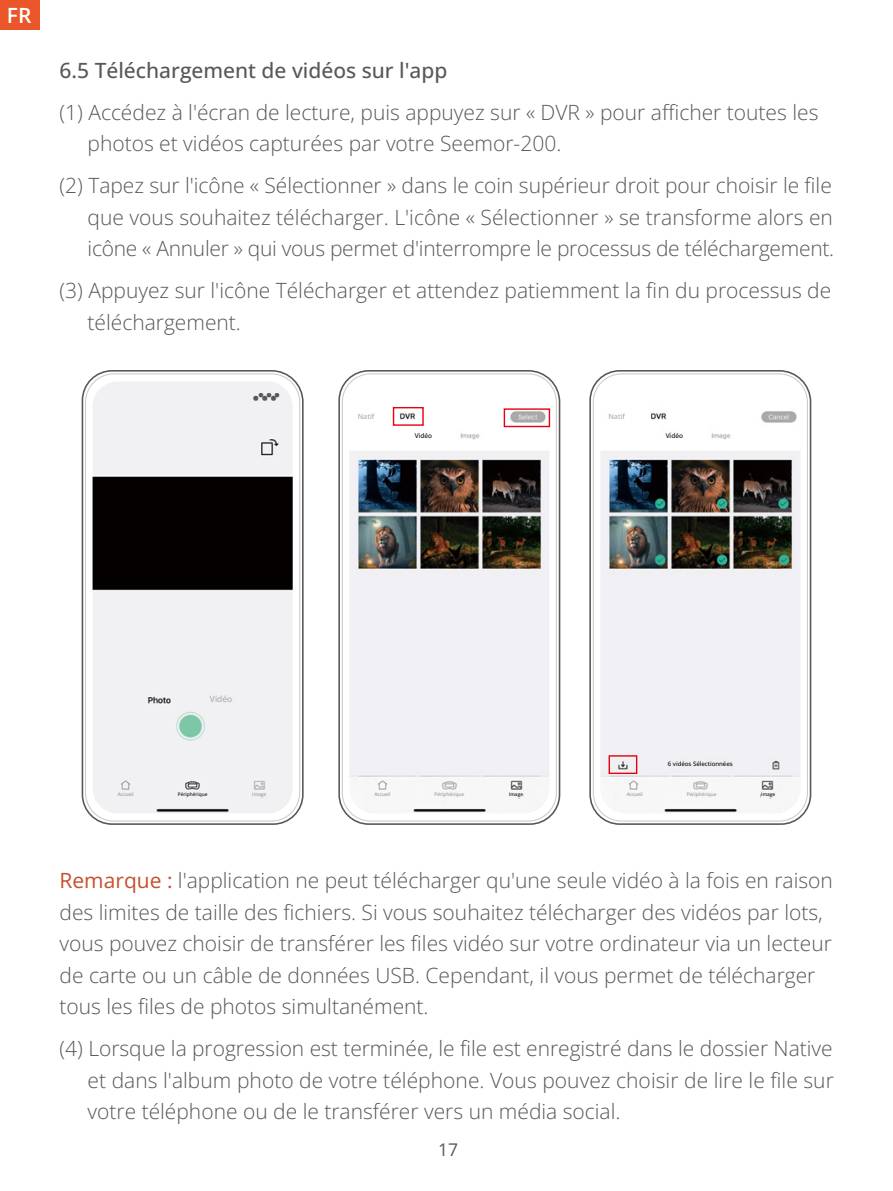
<style>
.page{position:relative;width:893px;height:1191px;background:#fff}
.page>*{position:absolute;margin:0;border:0;box-sizing:border-box;transform-origin:0 0}
.t1{font:300 21px/31.5px "Open Sans";color:#595757}
.t2{font:500 21px "Open Sans";color:#595757}
.t3{font:21px "Open Sans";color:#595757;scale:1.13 1}
.t4{font:600 21px "Open Sans";color:#fff}
.t5{font:18.55px "Open Sans";color:#595757;scale:1.13 1}
.t6{font:17.5px "Open Sans";color:#595757}
.t7{font:500 8.4px "Open Sans";color:#abaaaa}
.t8{font:500 7px "Open Sans";color:#abaaaa}
.t9{font:500 6.65px "Open Sans";color:#060303}
.t10{font:500 5.95px "Open Sans";color:#060303}
.t11{font:500 4.9px "Open Sans";color:#949494}
.t12{font:500 4.9px "Open Sans";color:#060303}
.s1{font-weight:400;color:#c84e2c}
</style>
<div class="page">
<div style="left:589px;top:370px;width:222px;height:455px;border:2px solid #595757;border-radius:30px"></div>
<div style="left:593px;top:373px;width:215px;height:448px;border:1px solid #c9caca;border-radius:28px"></div>
<img style="left:600px;top:381px;width:200px;height:432px">
<div style="left:663px;top:433px;width:25px;height:9px;background:#fff"></div>
<div style="left:605px;top:411px;width:26px;height:12px;background:#fff"></div>
<div style="left:761px;top:792px;width:15px;height:6px;background:#f6f5f5"></div>
<div style="left:627px;top:792px;width:15px;height:6px;background:#f6f5f5"></div>
<div style="left:693px;top:791px;width:19px;height:7px;background:#f6f5f5"></div>
<div style="left:669px;top:759px;width:63px;height:10px;background:#f1eff4"></div>
<div style="left:338px;top:370px;width:222px;height:455px;border:2px solid #595757;border-radius:30px"></div>
<div style="left:342px;top:373px;width:215px;height:448px;border:1px solid #c9caca;border-radius:28px"></div>
<img style="left:349px;top:381px;width:200px;height:432px">
<div style="left:508px;top:792px;width:15px;height:6px;background:#f6f5f5"></div>
<div style="left:411px;top:432px;width:25px;height:9px;background:#fff"></div>
<div style="left:354px;top:411px;width:26px;height:12px;background:#fff"></div>
<div style="left:375px;top:792px;width:15px;height:6px;background:#f6f5f5"></div>
<div style="left:440px;top:791px;width:20px;height:7px;background:#f6f5f5"></div>
<div style="left:82px;top:370px;width:222px;height:455px;border:2px solid #595757;border-radius:30px"></div>
<div style="left:85px;top:373px;width:215px;height:448px;border:1px solid #c9caca;border-radius:28px"></div>
<img style="left:93px;top:381px;width:200px;height:432px">
<div style="left:208px;top:695px;width:28px;height:10px;background:#f1eff4"></div>
<div style="left:252px;top:792px;width:15px;height:6px;background:#f1eff4"></div>
<div style="left:118px;top:792px;width:15px;height:6px;background:#f1eff4"></div>
<div style="left:184px;top:791px;width:19px;height:7px;background:#f1eff4"></div>
<div style="left:393px;top:407px;width:31px;height:19px;border:1px solid #e60012"></div>
<div style="left:504px;top:408px;width:46px;height:19px;border:1px solid #e60012"></div>
<div style="left:609px;top:755px;width:28px;height:19px;border:1px solid #e60012"></div>
<div style="left:0;top:0;width:40px;height:30px;background:#ea5529"></div>
<p class="t4" style="left:7px;top:1px;width:26px">FR</p>
<p class="t2" style="left:60px;top:56px;width:389px">6.5 Téléchargement de vidéos sur l'app</p>
<p class="t1" style="left:88px;top:96px;width:732px;text-indent:-28px">(1) Accédez à l'écran de lecture, puis appuyez sur « DVR » pour afficher toutes les photos et vidéos capturées par votre Seemor-200.</p>
<p class="t1" style="left:88px;top:169px;width:748px;text-align:justify;text-indent:-28px">(2) Tapez sur l'icône « Sélectionner » dans le coin supérieur droit pour choisir le file que vous souhaitez télécharger. L'icône « Sélectionner » se transforme alors en icône « Annuler » qui vous permet d'interrompre le processus de téléchargement.</p>
<p class="t1" style="left:88px;top:274px;width:745px;text-indent:-28px">(3) Appuyez sur l'icône Télécharger et attendez patiemment la fin du processus de téléchargement.</p>
<p class="t5" style="left:257px;top:383px;width:23px">•••</p>
<p class="t3" style="left:251px;top:384px;width:25px">•••</p>
<p class="t8" style="left:358px;top:412px;width:18px">Natif</p>
<p class="t9" style="left:415px;top:431px;width:19px">Vidéo</p>
<p class="t8" style="left:608px;top:412px;width:18px">Natif</p>
<p class="t9" style="left:666px;top:431px;width:19px">Vidéo</p>
<p class="t7" style="left:210px;top:693px;width:24px">Vidéo</p>
<p class="t11" style="left:118px;top:791px;width:18px">Accueil</p>
<p class="t12" style="left:178px;top:791px;width:31px">Périphérique</p>
<p class="t11" style="left:252px;top:791px;width:16px">Image</p>
<p class="t11" style="left:374px;top:791px;width:18px">Accueil</p>
<p class="t11" style="left:435px;top:791px;width:31px">Périphérique</p>
<p class="t12" style="left:509px;top:791px;width:16px">Image</p>
<p class="t10" style="left:668px;top:759px;width:66px">6 vidéos Sélectionnées</p>
<p class="t11" style="left:627px;top:791px;width:18px">Accueil</p>
<p class="t11" style="left:687px;top:791px;width:31px">Périphérique</p>
<p class="t12" style="left:761px;top:791px;width:16px">Image</p>
<p class="t1" style="left:60px;top:864px;width:775px"><span class="s1">Remarque :</span> l'application ne peut télécharger qu'une seule vidéo à la fois en raison des limites de taille des fichiers. Si vous souhaitez télécharger des vidéos par lots, vous pouvez choisir de transférer les files vidéo sur votre ordinateur via un lecteur de carte ou un câble de données USB. Cependant, il vous permet de télécharger tous les files de photos simultanément.</p>
<p class="t1" style="left:88px;top:1032px;width:748px;text-align:justify;text-indent:-28px">(4) Lorsque la progression est terminée, le file est enregistré dans le dossier Native et dans l'album photo de votre téléphone. Vous pouvez choisir de lire le file sur votre téléphone ou de le transférer vers un média social.</p>
<p class="t6" style="left:438px;top:1138px;width:22px">17</p>
</div>
